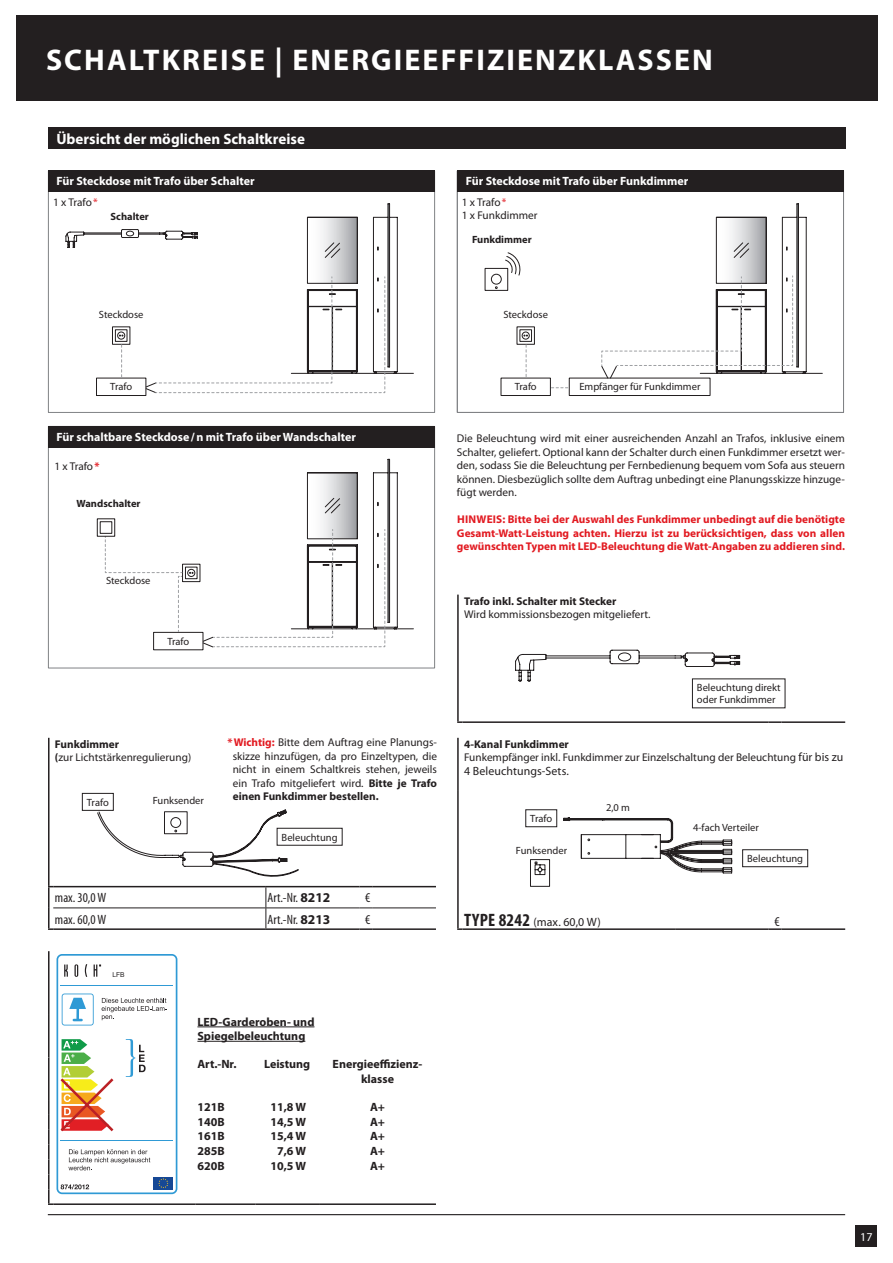
<style>
.page{position:relative;width:893px;height:1263px;background:#fff}
.page>*{position:absolute;margin:0;border:0;box-sizing:border-box;transform-origin:0 0}
.t1{font:700 30px "Myriad Pro";letter-spacing:.07em;color:#fff}
.t2{font:700 15px "Myriad Pro";color:#fff}
.t3{font:condensed 13.5px "Myriad Pro";color:#231f20}
.t4{font:700 12px/14.4px "Myriad Pro";color:#231f20}
.t5{font:700 12px "Myriad Pro";color:#fff}
.t6{font:12px "Myriad Pro";letter-spacing:.01em;color:#231f20}
.t7{font:12px "Myriad Pro";color:#fff}
.t8{font:11.25px/13.5px "Myriad Pro";color:#231f20}
.t9{font:700 11.25px/13.5px "Myriad Pro";color:#e21a21;text-align:justify}
.t10{font:700 11.25px "Myriad Pro";color:#231f20}
.t11{font:10.5px/12px "Myriad Pro";color:#231f20}
.t12{font:700 10.5px "Myriad Pro";color:#231f20}
.t13{font:6.75px "Arial";color:#231f20}
.s1{color:#e21a21}
.s2{font-weight:700;color:#e21a21}
.s3{font-weight:700}
.s4{font-weight:700;font-stretch:normal}
.s5{font-size:12px}
.s6{font-weight:700;font-stretch:condensed;font-size:18px}
</style>
<div class="page">
<hr style="left:48px;top:1214px;width:797px;height:1px;background:#231f20">
<div style="left:856px;top:1226px;width:21px;height:21px;background:#231f20"></div>
<div style="left:48px;top:170px;width:387px;height:21px;background:#231f20"></div>
<div style="left:48px;top:426px;width:387px;height:21px;background:#231f20"></div>
<div style="left:457px;top:170px;width:387px;height:21px;background:#231f20"></div>
<div style="left:48px;top:128px;width:797px;height:21px;background:#231f20"></div>
<div style="left:96px;top:378px;width:50px;height:18px;border:1px solid #231f20"></div>
<svg style="left:66px;top:203px;width:348px;height:190px"></svg>
<div style="left:501px;top:378px;width:50px;height:18px;border:1px solid #231f20"></div>
<svg style="left:516px;top:326px;width:19px;height:51px"></svg>
<div style="left:569px;top:378px;width:141px;height:18px;border:1px solid #231f20"></div>
<svg style="left:601px;top:203px;width:222px;height:176px"></svg>
<svg style="left:551px;top:387px;width:17px;height:1px"></svg>
<svg style="left:484px;top:252px;width:37px;height:39px"></svg>
<svg style="left:97px;top:459px;width:317px;height:189px"></svg>
<hr style="left:48px;top:738px;width:2px;height:148px;background:#231f20">
<hr style="left:53px;top:886px;width:213px;height:1px;background:#231f20">
<hr style="left:53px;top:907px;width:213px;height:1px;background:#231f20">
<hr style="left:266px;top:907px;width:93px;height:1px;background:#231f20">
<svg style="left:359px;top:907px;width:13px;height:1px"></svg>
<hr style="left:372px;top:907px;width:64px;height:1px;background:#231f20">
<svg style="left:266px;top:887px;width:1px;height:41px"></svg>
<hr style="left:266px;top:886px;width:93px;height:1px;background:#231f20">
<svg style="left:359px;top:886px;width:13px;height:1px"></svg>
<hr style="left:372px;top:886px;width:64px;height:1px;background:#231f20">
<hr style="left:48px;top:908px;width:2px;height:20px;background:#231f20">
<hr style="left:53px;top:928px;width:213px;height:2px;background:#231f20">
<hr style="left:266px;top:928px;width:93px;height:2px;background:#231f20">
<svg style="left:359px;top:928px;width:13px;height:2px"></svg>
<hr style="left:372px;top:928px;width:64px;height:2px;background:#231f20">
<hr style="left:48px;top:887px;width:2px;height:21px;background:#231f20">
<svg style="left:97px;top:809px;width:202px;height:68px"></svg>
<div style="left:82px;top:793px;width:32px;height:18px;border:1px solid #231f20"></div>
<div style="left:277px;top:828px;width:65px;height:17px;border:1px solid #231f20"></div>
<hr style="left:457px;top:595px;width:2px;height:126px;background:#231f20">
<hr style="left:462px;top:721px;width:307px;height:2px;background:#231f20">
<svg style="left:769px;top:721px;width:12px;height:2px"></svg>
<hr style="left:781px;top:721px;width:64px;height:2px;background:#231f20">
<svg style="left:515px;top:649px;width:225px;height:33px"></svg>
<hr style="left:457px;top:738px;width:2px;height:53px;background:#231f20">
<hr style="left:457px;top:791px;width:2px;height:137px;background:#231f20">
<hr style="left:462px;top:928px;width:213px;height:2px;background:#231f20">
<hr style="left:675px;top:928px;width:94px;height:2px;background:#231f20">
<svg style="left:769px;top:928px;width:12px;height:2px"></svg>
<hr style="left:781px;top:928px;width:64px;height:2px;background:#231f20">
<svg style="left:563px;top:817px;width:169px;height:56px"></svg>
<div style="left:525px;top:809px;width:32px;height:18px;border:1px solid #231f20"></div>
<div style="left:742px;top:849px;width:66px;height:18px;border:1px solid #231f20"></div>
<svg style="left:530px;top:859px;width:20px;height:28px"></svg>
<div style="left:16px;top:16px;width:861px;height:85px;background:#231f20"></div>
<hr style="left:53px;top:1203px;width:143px;height:2px;background:#231f20">
<hr style="left:196px;top:1203px;width:59px;height:2px;background:#231f20">
<hr style="left:255px;top:1203px;width:64px;height:2px;background:#231f20">
<hr style="left:319px;top:1203px;width:117px;height:2px;background:#231f20">
<hr style="left:48px;top:951px;width:2px;height:64px;background:#231f20">
<div style="left:55px;top:953px;width:124px;height:244px;background:#a5d3ec"></div>
<svg style="left:48px;top:954px;width:129px;height:251px;background:#e4e6e2"></svg>
<hr style="left:197px;top:1026px;width:117px;height:1px;background:#231f20">
<hr style="left:197px;top:1041px;width:108px;height:1px;background:#231f20">
<h1 class="t1" style="left:46px;top:40px;width:668px">SCHALTKREISE | ENERGIEEFFIZIENZKLASSEN</h1>
<h2 class="t2" style="left:56px;top:129px;width:250px">Übersicht der möglichen Schaltkreise</h2>
<p class="t5" style="left:57px;top:173px;width:200px">Für Steckdose mit Trafo über Schalter</p>
<p class="t8" style="left:53px;top:196px;width:46px">1 x Trafo<span class="s1">*</span></p>
<p class="t12" style="left:111px;top:209px;width:40px">Schalter</p>
<p class="t5" style="left:466px;top:173px;width:224px">Für Steckdose mit Trafo über Funkdimmer</p>
<p class="t8" style="left:462px;top:195px;width:77px">1 x Trafo<span class="s1">*<br></span>1 x Funkdimmer</p>
<p class="t12" style="left:472px;top:232px;width:61px">Funkdimmer</p>
<p class="t11" style="left:99px;top:308px;width:46px">Steckdose</p>
<p class="t11" style="left:503px;top:308px;width:46px">Steckdose</p>
<p class="t11" style="left:110px;top:381px;width:23px">Trafo</p>
<p class="t5" style="left:57px;top:429px;width:301px">Für schaltbare Steckdose/n mit Trafo über Wandschalter</p>
<p class="t8" style="left:54px;top:459px;width:47px">1 x Trafo<span class="s2">*</span></p>
<p class="t12" style="left:77px;top:497px;width:66px">Wandschalter</p>
<p class="t11" style="left:106px;top:574px;width:46px">Steckdose</p>
<p class="t11" style="left:167px;top:635px;width:23px">Trafo</p>
<p class="t8" style="left:55px;top:737px;width:138px"><span class="s3">Funkdimmer<br>(</span>zur Lichtstärkenregulierung)</p>
<p class="t11" style="left:87px;top:796px;width:23px">Trafo</p>
<p class="t11" style="left:153px;top:794px;width:53px">Funksender</p>
<p class="t8" style="left:233px;top:735px;width:206px;text-align:justify;text-indent:-5px"><span class="s2">*Wichtig:</span> Bitte dem Auftrag eine Planungs&shy;skizze hinzufügen, da pro Einzeltypen, die nicht in einem Schaltkreis stehen, jeweils ein Trafo mitgeliefert wird. <span class="s3">Bitte je Trafo einen Funkdimmer bestellen.</span></p>
<p class="t11" style="left:282px;top:831px;width:57px">Beleuchtung</p>
<p class="t3" style="left:55px;top:890px;width:53px">max. 30,0 W</p>
<p class="t3" style="left:268px;top:890px;width:64px">Art.-Nr. <span class="s4">8212</span></p>
<p class="t3" style="left:365px;top:890px;width:7px">€</p>
<p class="t3" style="left:55px;top:911px;width:53px">max. 60,0 W</p>
<p class="t3" style="left:268px;top:911px;width:64px">Art.-Nr. <span class="s4">8213</span></p>
<p class="t3" style="left:365px;top:911px;width:7px">€</p>
<p class="t13" style="left:112px;top:970px;width:14px">LFB</p>
<p class="t4" style="left:197px;top:1014px;width:119px">LED-Garderoben- und<br>Spiegelbeleuchtung</p>
<p class="t4" style="left:197px;top:1056px;width:41px">Art.-Nr.</p>
<p class="t4" style="left:264px;top:1056px;width:48px">Leistung</p>
<p class="t4" style="left:333px;top:1056px;width:91px;text-align:center">Energieeffizienz&shy;klasse</p>
<p class="t4" style="left:197px;top:1099px;width:29px">121B</p>
<p class="t4" style="left:271px;top:1099px;width:37px">11,8 W</p>
<p class="t4" style="left:370px;top:1099px;width:17px">A+</p>
<p class="t4" style="left:197px;top:1114px;width:29px">140B</p>
<p class="t4" style="left:271px;top:1114px;width:37px">14,5 W</p>
<p class="t4" style="left:370px;top:1114px;width:17px">A+</p>
<p class="t4" style="left:197px;top:1129px;width:29px">161B</p>
<p class="t4" style="left:271px;top:1129px;width:37px">15,4 W</p>
<p class="t4" style="left:370px;top:1129px;width:17px">A+</p>
<p class="t4" style="left:197px;top:1144px;width:29px">285B</p>
<p class="t4" style="left:277px;top:1144px;width:31px">7,6 W</p>
<p class="t4" style="left:370px;top:1144px;width:17px">A+</p>
<p class="t4" style="left:197px;top:1158px;width:29px">620B</p>
<p class="t4" style="left:271px;top:1158px;width:37px">10,5 W</p>
<p class="t4" style="left:370px;top:1158px;width:17px">A+</p>
<p class="t11" style="left:515px;top:381px;width:23px">Trafo</p>
<p class="t11" style="left:579px;top:381px;width:123px">Empfänger für Funkdimmer</p>
<p class="t8" style="left:457px;top:431px;width:390px;text-align:justify">Die Beleuchtung wird mit einer ausreichenden Anzahl an Trafos, inklusive einem Schalter, geliefert. Optional kann der Schalter durch einen Funkdimmer ersetzt wer&shy;den, sodass Sie die Beleuchtung per Fernbedienung bequem vom Sofa aus steuern können. Diesbezüglich sollte dem Auftrag unbedingt eine Planungsskizze hinzuge&shy;fügt werden.</p>
<p class="t9" style="left:457px;top:512px;width:389px">HINWEIS: Bitte bei der Auswahl des Funkdimmer unbedingt auf die benötigte Gesamt-Watt-Leistung achten. Hierzu ist zu berücksichtigen, dass von allen gewünschten Typen mit LED-Beleuchtung die Watt-Angaben zu addieren sind.</p>
<p class="t10" style="left:464px;top:594px;width:154px">Trafo inkl. Schalter mit Stecker</p>
<p class="t8" style="left:464px;top:607px;width:188px">Wird kommissionsbezogen mitgeliefert.</p>
<p class="t11" style="left:697px;top:682px;width:85px">Beleuchtung direkt oder Funkdimmer</p>
<p class="t8" style="left:464px;top:737px;width:381px"><span class="s3">4-Kanal Funkdimmer<br></span>Funkempfänger inkl. Funkdimmer zur Einzelschaltung der Beleuchtung <span class="s5">für bis zu</span></p>
<p class="t6" style="left:464px;top:763px;width:106px">4 Beleuchtungs-Sets.</p>
<p class="t11" style="left:530px;top:812px;width:23px">Trafo</p>
<p class="t11" style="left:516px;top:844px;width:53px">Funksender</p>
<p class="t11" style="left:606px;top:801px;width:25px">2,0 m</p>
<p class="t11" style="left:693px;top:822px;width:67px">4-fach Verteiler</p>
<p class="t11" style="left:747px;top:852px;width:57px">Beleuchtung</p>
<p class="t6" style="left:464px;top:914px;width:138px"><span class="s6">TYPE 8242</span> (max. 60,0 W)</p>
<p class="t3" style="left:774px;top:913px;width:7px">€</p>
<p class="t7" style="left:860px;top:1229px;width:14px">17</p>
</div>
